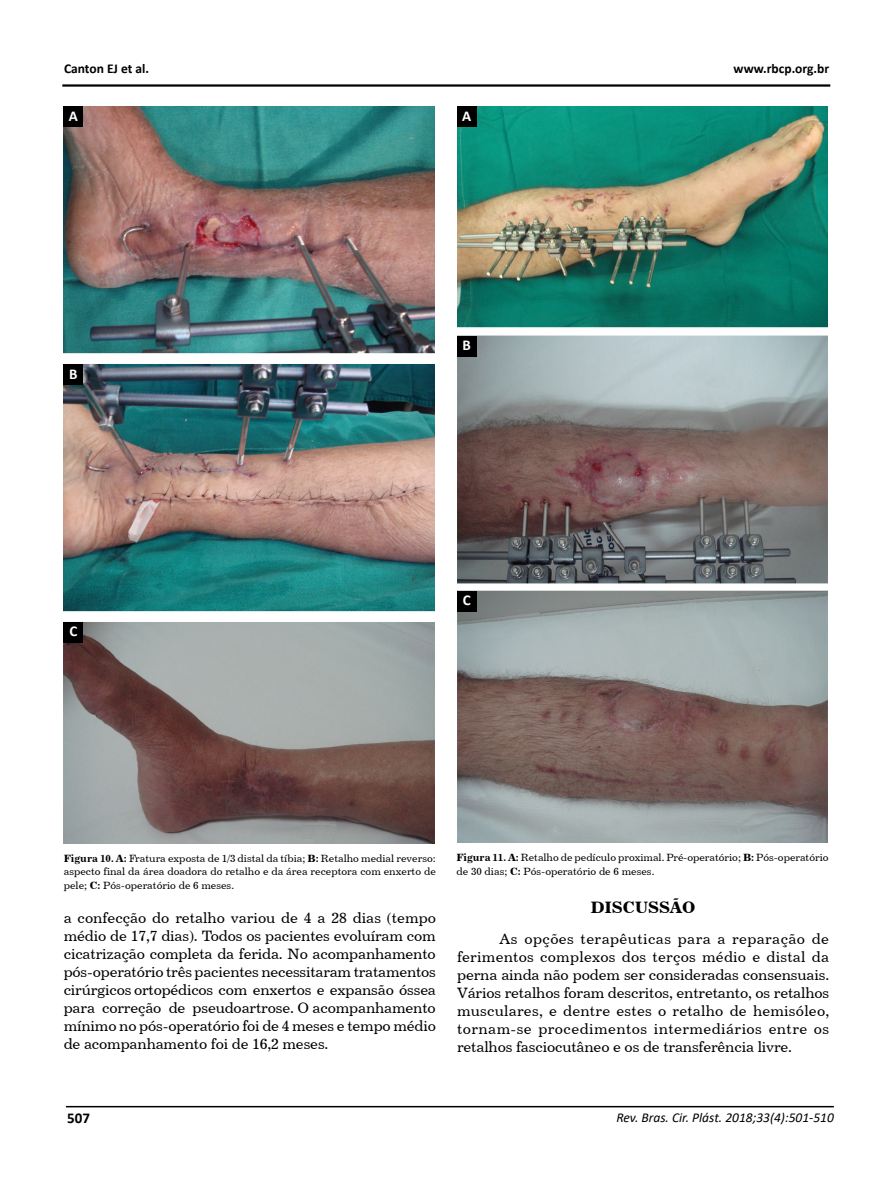
<style>
.page{position:relative;width:893px;height:1191px;background:#fff}
.page>*{position:absolute;margin:0;border:0;box-sizing:border-box;transform-origin:0 0}
.t1{font:16.5px "Century 731 BT Bold A";letter-spacing:-.01em;color:#000}
.t2{font:15px/18px "Century 731 BT Roman A";letter-spacing:-.01em;color:#000;text-align:justify}
.t3{font:700 15px "Calibri";color:#fff}
.t4{font:700 15px "Calibri";color:#000}
.t5{font:italic 13.5px "Calibri";color:#000}
.t6{font:700 13.5px "Calibri";color:#000}
.t7{font:10.5px/13.2px "Century 731 BT Roman A";color:#000;text-align:justify}
.s1{font-family:"Century 731 BT Bold A"}
</style>
<div class="page">
<hr style="left:66px;top:1106px;width:768px;height:1px;background:#000">
<hr style="left:62px;top:84px;width:768px;height:3px;background:#000">
<img style="left:64px;top:106px;width:371px;height:737px">
<div style="left:64px;top:106px;width:19px;height:21px;background:#000"></div>
<div style="left:64px;top:364px;width:19px;height:21px;background:#000"></div>
<div style="left:64px;top:622px;width:19px;height:21px;background:#000"></div>
<img style="left:457px;top:106px;width:371px;height:736px">
<div style="left:457px;top:106px;width:19px;height:21px;background:#000"></div>
<div style="left:457px;top:336px;width:19px;height:20px;background:#000"></div>
<div style="left:457px;top:590px;width:19px;height:21px;background:#000"></div>
<p class="t6" style="left:64px;top:59px;width:87px">Canton EJ et al.</p>
<p class="t6" style="left:734px;top:59px;width:97px">www.rbcp.org.br</p>
<p class="t3" style="left:69px;top:105px;width:11px">A</p>
<p class="t3" style="left:462px;top:105px;width:11px">A</p>
<p class="t3" style="left:69px;top:363px;width:10px">B</p>
<p class="t3" style="left:69px;top:621px;width:9px">C</p>
<p class="t3" style="left:462px;top:334px;width:10px">B</p>
<p class="t3" style="left:463px;top:589px;width:9px">C</p>
<p class="t7" style="left:64px;top:852px;width:374px"><span class="s1">Figura 10. A:</span> Fratura exposta de 1/3 distal da tíbia; <span class="s1">B:</span> Retalho medial reverso: aspecto final da área doadora do retalho e da área receptora com enxerto de pele; <span class="s1">C:</span> Pós-operatório de 6 meses.</p>
<p class="t2" style="left:64px;top:908px;width:374px">a confecção do retalho variou de 4 a 28 dias (tempo médio de 17,7 dias). Todos os pacientes evoluíram com cicatrização completa da ferida. No acompanhamento pós-operatório três pacientes necessitaram tratamentos cirúrgicos ortopédicos com enxertos e expansão óssea para correção de pseudoartrose. O acompanhamento mínimo no pós-operatório foi de 4 meses e tempo médio de acompanhamento foi de 16,2 meses.</p>
<p class="t7" style="left:456px;top:851px;width:374px"><span class="s1">Figura 11. A:</span> Retalho de pedículo proximal. Pré-operatório; <span class="s1">B:</span> Pós-operatório de 30 dias; <span class="s1">C:</span> Pós-operatório de 6 meses.</p>
<p class="t1" style="left:591px;top:897px;width:106px">DISCUSSÃO</p>
<p class="t2" style="left:457px;top:929px;width:374px;text-indent:43px">As opções terapêuticas para a reparação de ferimentos complexos dos terços médio e distal da perna ainda não podem ser consideradas consensuais.<br>Vários retalhos foram descritos, entretanto, os retalhos musculares, e dentre estes o retalho de hemisóleo, tornam-se procedimentos intermediários entre os retalhos fasciocutâneo e os de transferência livre.</p>
<p class="t4" style="left:67px;top:1107px;width:24px">507</p>
<p class="t5" style="left:616px;top:1108px;width:219px">Rev. Bras. Cir. Plást. 2018;33(4):501-510</p>
</div>
